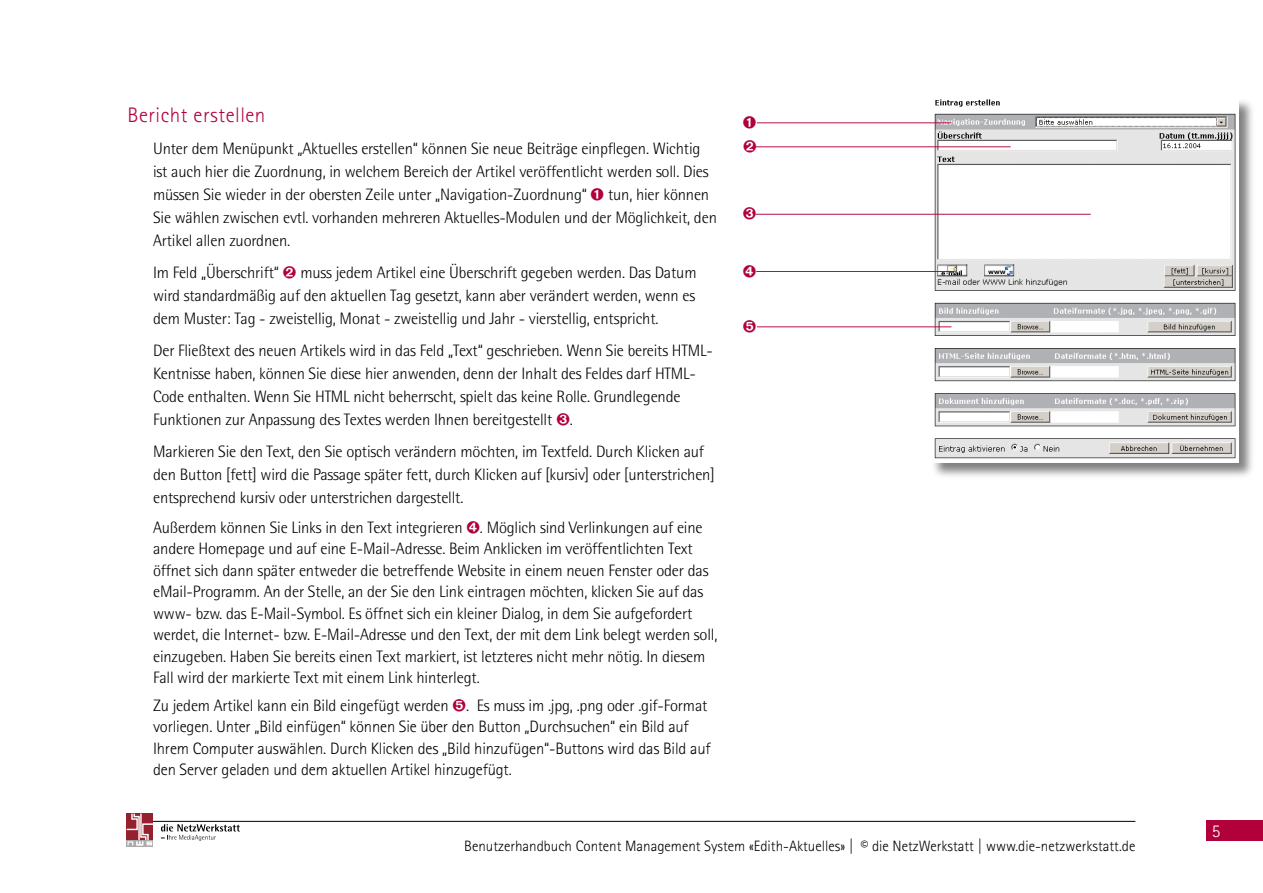
<style>
.page{position:relative;width:1263px;height:893px;background:#fff}
.page>*{position:absolute;margin:0;border:0;box-sizing:border-box;transform-origin:0 0}
.Überschrift{font:300 21px "AT Rotis Sans Serif";letter-spacing:.025em;color:#b1003a}
.t1{font:300 18px "AT Rotis Sans Serif";color:#fff}
.text{font:300 16.5px/23.1px "AT Rotis Semi Sans";letter-spacing:-.01em;color:#000}
.text-2{font:300 16.5px/21.5px "AT Rotis Sans Serif";letter-spacing:-.01em;color:#000}
.t2{font:300 15px "AT Rotis Sans Serif";color:#000}
.s1{font-family:"AT Rotis Semi Sans"}
</style>
<div class="page">
<hr style="left:150px;top:821px;width:985px;height:1px;background:#000">
<div style="left:1206px;top:820px;width:57px;height:21px;background:#b1003a"></div>
<svg style="left:127px;top:845px;width:26px;height:2px"></svg>
<svg style="left:126px;top:813px;width:29px;height:32px"></svg>
<svg style="left:161px;top:824px;width:79px;height:17px"></svg>
<div style="left:929px;top:96px;width:328px;height:385px;background:#000;opacity:.5"></div>
<img style="left:930px;top:97px;width:309px;height:365px">
<hr style="left:755px;top:147px;width:255px;height:1px;background:#b1003a">
<hr style="left:756px;top:214px;width:335px;height:1px;background:#b1003a">
<hr style="left:757px;top:123px;width:194px;height:1px;background:#b1003a">
<hr style="left:756px;top:271px;width:198px;height:1px;background:#b1003a">
<hr style="left:757px;top:327px;width:194px;height:1px;background:#b1003a">
<p class="Überschrift" style="left:128px;top:103px;width:139px">Bericht erstellen</p>
<p class="text" style="left:153px;top:137px;width:557px">Unter dem Menüpunkt „Aktuelles erstellen“ können Sie neue Beiträge einpflegen. Wichtig ist auch hier die Zuordnung, in welchem Bereich der Artikel veröffentlicht werden soll. Dies müssen Sie wieder in der obersten Zeile unter „Navigation-Zuordnung“</p>
<p class="text" style="left:153px;top:183px;width:565px;text-indent:455px">tun, hier können<br>Sie wählen zwischen evtl. vorhanden mehreren Aktuelles-Modulen und der Möglichkeit, den<br>Artikel allen zuordnen.</p>
<p class="text" style="left:153px;top:261px;width:127px">Im Feld „Überschrift“</p>
<p class="text" style="left:153px;top:261px;width:545px;text-align:justify;text-indent:147px">muss jedem Artikel eine Überschrift gegeben werden. Das Datum wird standardmäßig auf den aktuellen Tag gesetzt, kann aber verändert werden, wenn es dem Muster: Tag - zweistellig, Monat - zweistellig und Jahr - vierstellig, entspricht.</p>
<p class="text" style="left:153px;top:339px;width:561px">Der Fließtext des neuen Artikels wird in das Feld „Text“ geschrieben. Wenn Sie bereits HTML-Kentnisse haben, können Sie diese hier anwenden, denn der Inhalt des Feldes darf HTML-Code enthalten. Wenn Sie HTML nicht beherrscht, spielt das keine Rolle. Grundlegende Funktionen zur Anpassung des Textes werden Ihnen bereitgestellt .</p>
<p class="text" style="left:153px;top:439px;width:563px">Markieren Sie den Text, den Sie optisch verändern möchten, im Textfeld. Durch Klicken auf den Button [fett] wird die Passage später fett, durch Klicken auf [kursiv] oder [unterstrichen] entsprechend kursiv oder unterstrichen dargestellt.</p>
<p class="text" style="left:153px;top:516px;width:566px;line-height:21.5px">Außerdem können Sie Links in den Text integrieren . Möglich sind Verlinkungen auf eine andere Homepage und auf eine E-Mail-Adresse. Beim Anklicken im veröffentlichten Text öffnet sich dann später entweder die betreffende Website in einem neuen Fenster oder das eMail-Programm. An der Stelle, an der Sie den Link eintragen möchten, klicken Sie auf das www- bzw. das E-Mail-Symbol. Es öffnet sich ein kleiner Dialog, in dem Sie aufgefordert werdet, die Internet- bzw. E-Mail-Adresse und den Text, der mit dem Link belegt werden soll, einzugeben. Haben Sie bereits einen Text markiert, ist letzteres nicht mehr nötig. In diesem Fall wird der markierte Text mit einem Link hinterlegt.</p>
<p class="text-2" style="left:153px;top:694px;width:559px"><span class="s1">Zu jedem Artikel kann ein Bild eingefügt werden . Es muss im .jpg, .png oder .gif-Format </span>vorliegen. Unter „Bild einfügen“ können Sie über den Button „Durchsuchen“ ein Bild auf Ihrem Computer auswählen. Durch Klicken des „Bild hinzufügen“-Buttons wird das Bild auf den Server geladen und dem aktuellen Artikel hinzugefügt.</p>
<p class="t2" style="left:464px;top:838px;width:673px">Benutzerhandbuch Content Management System «Edith-Aktuelles» | © die NetzWerkstatt | www.die-netzwerkstatt.de</p>
<p class="t1" style="left:1212px;top:820px;width:10px">5</p>
</div>
